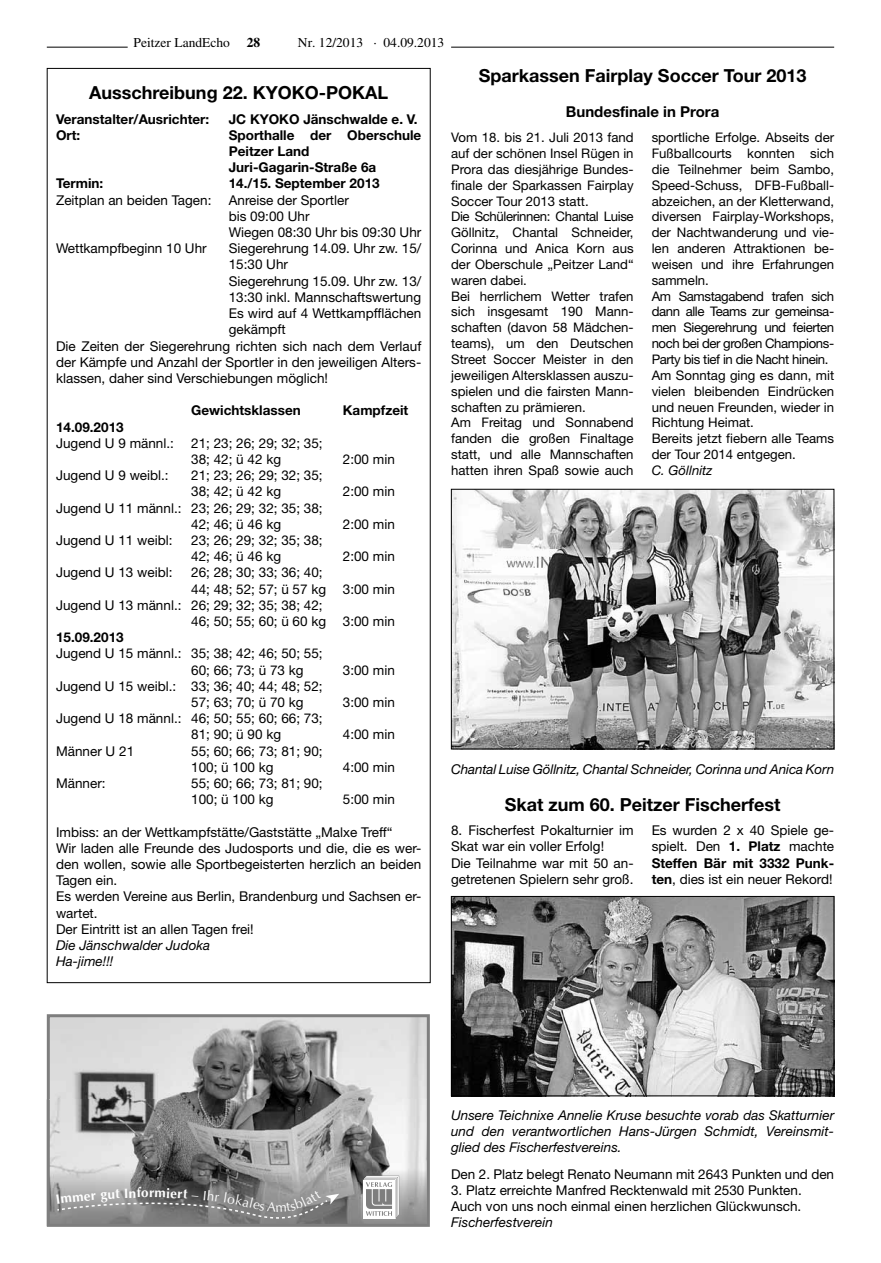
<style>
.page{position:relative;width:881px;height:1263px;background:#fff}
.page>*{position:absolute;margin:0;border:0;box-sizing:border-box;transform-origin:0 0}
.t1{font:700 18px "Helvetica Neue LT";color:#000}
.t2{font:700 15px "Helvetica Neue LT";color:#000}
.t3{font:13.5px/16.2px "Helvetica Neue LT";color:#000}
.t4{font:italic 13.5px/16.2px "Helvetica Neue LT";color:#000}
.t5{font:700 13.5px/16.2px "Helvetica Neue LT";color:#000}
.t6{font:13.5px "Times LT";color:#000}
.t7{font:700 13.5px "Optima LT";color:#fff}
.t8{font:13.2px/15.9px "Helvetica Neue LT";color:#000}
.t9{font:italic 13.2px "Helvetica Neue LT";color:#000}
.s1{font-weight:700}
</style>
<div class="page">
<hr style="left:47px;top:47px;width:81px;height:1px;background:#000">
<hr style="left:451px;top:47px;width:382px;height:1px;background:#000">
<svg style="left:47px;top:1014px;width:382px;height:213px;background:#b2b2b2"></svg>
<svg style="left:47px;top:1099px;width:381px;height:127px;background:#989898"></svg>
<svg style="left:362px;top:1176px;width:37px;height:43px"></svg>
<img style="left:453px;top:491px;width:378px;height:256px">
<div style="left:451px;top:489px;width:382px;height:260px;border:1px solid #000"></div>
<img style="left:453px;top:898px;width:378px;height:196px">
<div style="left:451px;top:896px;width:382px;height:200px;border:1px solid #000"></div>
<svg style="left:56px;top:1187px;width:283px;height:36px;background:#858585"></svg>
<p class="t6" style="left:133px;top:34px;width:128px">Peitzer LandEcho <span class="s1">28</span></p>
<p class="t6" style="left:298px;top:34px;width:148px">Nr. 12/2013 · 04.09.2013</p>
<h1 class="t1" style="left:89px;top:81px;width:300px">Ausschreibung 22. KYOKO-POKAL</h1>
<p class="t5" style="left:56px;top:110px;width:155px">Veranstalter/Ausrichter:</p>
<p class="t5" style="left:229px;top:110px;width:190px">JC KYOKO Jänschwalde e. V.</p>
<p class="t5" style="left:56px;top:127px;width:26px">Ort:</p>
<p class="t5" style="left:229px;top:127px;width:194px">Sporthalle der Oberschule<br>Peitzer Land<br>Juri-Gagarin-Straße 6a</p>
<p class="t5" style="left:56px;top:175px;width:49px">Termin:</p>
<p class="t5" style="left:229px;top:175px;width:152px">14./15. September 2013</p>
<p class="t3" style="left:56px;top:192px;width:157px">Zeitplan an beiden Tagen:</p>
<p class="t3" style="left:229px;top:192px;width:194px">Anreise der Sportler<br>bis 09:00 Uhr<br>Wiegen 08:30 Uhr bis 09:30 Uhr</p>
<p class="t3" style="left:56px;top:240px;width:152px">Wettkampfbeginn 10 Uhr</p>
<p class="t3" style="left:229px;top:240px;width:194px">Siegerehrung 14.09. Uhr zw. 15/</p>
<p class="t3" style="left:229px;top:256px;width:61px">15:30 Uhr</p>
<p class="t3" style="left:229px;top:273px;width:194px">Siegerehrung 15.09. Uhr zw. 13/</p>
<p class="t3" style="left:229px;top:289px;width:194px">13:30 inkl. Mannschaftswertung</p>
<p class="t3" style="left:229px;top:305px;width:194px">Es wird auf 4 Wettkampfflächen</p>
<p class="t3" style="left:229px;top:321px;width:59px">gekämpft</p>
<p class="t3" style="left:56px;top:337px;width:366px">Die Zeiten der Siegerehrung richten sich nach dem Verlauf</p>
<p class="t3" style="left:56px;top:354px;width:366px">der Kämpfe und Anzahl der Sportler in den jeweiligen Alters-</p>
<p class="t3" style="left:56px;top:370px;width:273px">klassen, daher sind Verschiebungen möglich!</p>
<p class="t5" style="left:191px;top:402px;width:111px">Gewichtsklassen</p>
<p class="t5" style="left:343px;top:402px;width:67px">Kampfzeit</p>
<p class="t5" style="left:56px;top:418px;width:69px">14.09.2013</p>
<p class="t3" style="left:56px;top:435px;width:119px">Jugend U 9 männl.:</p>
<p class="t3" style="left:191px;top:435px;width:133px">21; 23; 26; 29; 32; 35;<br>38; 42; ü 42 kg</p>
<h1 class="t1" style="left:478px;top:65px;width:329px">Sparkassen Fairplay Soccer Tour 2013</h1>
<p class="t2" style="left:565px;top:102px;width:155px">Bundesfinale in Prora</p>
<p class="t8" style="left:451px;top:129px;width:184px">Vom 18. bis 21. Juli 2013 fand auf der schönen Insel Rügen in<br>Prora das diesjährige Bundes&shy;finale der Sparkassen Fairplay<br>Soccer Tour 2013 statt.<br>Die Schülerinnen: Chantal Luise<br>Göllnitz, Chantal Schneider,<br>Corinna und Anica Korn aus der Oberschule „Peitzer Land“ waren dabei.<br>Bei herrlichem Wetter trafen sich insgesamt 190 Mann&shy;schaften (davon 58 Mädchen&shy;teams), um den Deutschen<br>Street Soccer Meister in den jeweiligen Altersklassen auszu&shy;spielen und die fairsten Mann&shy;schaften zu prämieren.<br>Am Freitag und Sonnabend fanden die großen Finaltage statt, und alle Mannschaften hatten ihren Spaß sowie auch</p>
<p class="t8" style="left:651px;top:129px;width:184px">sportliche Erfolge. Abseits der<br>Fußballcourts konnten sich die Teilnehmer beim Sambo,<br>Speed-Schuss, DFB-Fußball&shy;abzeichen, an der Kletterwand, diversen Fairplay-Workshops, der Nachtwanderung und vie&shy;len anderen Attraktionen be&shy;weisen und ihre Erfahrungen sammeln.<br>Am Samstagabend trafen sich dann alle Teams zur gemeinsa&shy;men Siegerehrung und feierten noch bei der großen Champions-<br>Party bis tief in die Nacht hinein.<br>Am Sonntag ging es dann, mit vielen bleibenden Eindrücken und neuen Freunden, wieder in<br>Richtung Heimat.<br>Bereits jetzt fiebern alle Teams der Tour 2014 entgegen.</p>
<p class="t3" style="left:343px;top:451px;width:54px">2:00 min</p>
<p class="t9" style="left:651px;top:463px;width:62px">C. Göllnitz</p>
<p class="t3" style="left:56px;top:467px;width:114px">Jugend U 9 weibl.:</p>
<p class="t3" style="left:191px;top:467px;width:133px">21; 23; 26; 29; 32; 35;<br>38; 42; ü 42 kg</p>
<p class="t3" style="left:343px;top:483px;width:54px">2:00 min</p>
<p class="t3" style="left:191px;top:499px;width:133px;text-indent:-135px">Jugend U 11 männl.: 23; 26; 29; 32; 35; 38;<br>42; 46; ü 46 kg</p>
<p class="t3" style="left:56px;top:532px;width:118px">Jugend U 11 weibl:</p>
<p class="t3" style="left:191px;top:532px;width:133px">23; 26; 29; 32; 35; 38;<br>42; 46; ü 46 kg</p>
<p class="t3" style="left:343px;top:516px;width:54px">2:00 min</p>
<p class="t3" style="left:343px;top:548px;width:54px">2:00 min</p>
<p class="t3" style="left:56px;top:564px;width:118px">Jugend U 13 weibl:</p>
<p class="t3" style="left:191px;top:564px;width:133px">26; 28; 30; 33; 36; 40;</p>
<p class="t3" style="left:191px;top:580px;width:205px">44; 48; 52; 57; ü 57 kg 3:00 min</p>
<p class="t3" style="left:56px;top:597px;width:268px">Jugend U 13 männl.: 26; 29; 32; 35; 38; 42;</p>
<p class="t3" style="left:191px;top:613px;width:205px">46; 50; 55; 60; ü 60 kg 3:00 min</p>
<p class="t5" style="left:56px;top:629px;width:69px">15.09.2013</p>
<p class="t3" style="left:191px;top:645px;width:133px;text-indent:-135px">Jugend U 15 männl.: 35; 38; 42; 46; 50; 55;<br>60; 66; 73; ü 73 kg</p>
<p class="t3" style="left:343px;top:661px;width:54px">3:00 min</p>
<p class="t3" style="left:191px;top:678px;width:133px;text-indent:-135px">Jugend U 15 weibl.: 33; 36; 40; 44; 48; 52;<br>57; 63; 70; ü 70 kg</p>
<p class="t3" style="left:191px;top:710px;width:133px;text-indent:-135px">Jugend U 18 männl.: 46; 50; 55; 60; 66; 73;<br>81; 90; ü 90 kg</p>
<p class="t3" style="left:56px;top:742px;width:80px">Männer U 21</p>
<p class="t3" style="left:191px;top:742px;width:133px">55; 60; 66; 73; 81; 90;<br>100; ü 100 kg</p>
<p class="t3" style="left:343px;top:694px;width:54px">3:00 min</p>
<p class="t3" style="left:343px;top:726px;width:54px">4:00 min</p>
<p class="t3" style="left:343px;top:759px;width:54px">4:00 min</p>
<p class="t3" style="left:56px;top:775px;width:51px">Männer:</p>
<p class="t3" style="left:191px;top:775px;width:133px">55; 60; 66; 73; 81; 90;<br>100; ü 100 kg</p>
<p class="t3" style="left:343px;top:791px;width:54px">5:00 min</p>
<p class="t3" style="left:56px;top:823px;width:366px">Imbiss: an der Wettkampfstätte/Gaststätte „Malxe Treff“<br>Wir laden alle Freunde des Judosports und die, die es wer&shy;den wollen, sowie alle Sportbegeisterten herzlich an beiden Tagen ein.<br>Es werden Vereine aus Berlin, Brandenburg und Sachsen er&shy;wartet.<br>Der Eintritt ist an allen Tagen frei!</p>
<p class="t4" style="left:56px;top:937px;width:155px">Die Jänschwalder Judoka<br>Ha-jime!!!</p>
<p class="t4" style="left:451px;top:760px;width:384px">Chantal Luise Göllnitz, Chantal Schneider, Corinna und Anica Korn</p>
<h1 class="t1" style="left:504px;top:794px;width:277px">Skat zum 60. Peitzer Fischerfest</h1>
<p class="t3" style="left:451px;top:822px;width:184px">8. Fischerfest Pokalturnier im<br>Skat war ein voller Erfolg!<br>Die Teilnahme war mit 50 an&shy;getretenen Spielern sehr groß.</p>
<p class="t3" style="left:651px;top:822px;width:184px;text-align:justify">Es wurden 2 x 40 Spiele ge&shy;spielt. Den <span class="s1">1. Platz</span> machte <span class="s1">Steffen Bär mit 3332 Punk&shy;ten</span>, dies ist ein neuer Rekord!</p>
<p class="t7" style="left:149px;top:1185px;width:7px">r</p>
<p class="t4" style="left:451px;top:1107px;width:384px;text-align:justify">Unsere Teichnixe Annelie Kruse besuchte vorab das Skatturnier und den verantwortlichen Hans-Jürgen Schmidt, Vereinsmit&shy;glied des Fischerfestvereins.</p>
<p class="t3" style="left:451px;top:1165px;width:384px">Den 2. Platz belegt Renato Neumann mit 2643 Punkten und den</p>
<p class="t3" style="left:451px;top:1182px;width:352px">3. Platz erreichte Manfred Recktenwald mit 2530 Punkten.<br>Auch von uns noch einmal einen herzlichen Glückwunsch.</p>
<p class="t4" style="left:451px;top:1214px;width:103px">Fischerfestverein</p>
</div>
